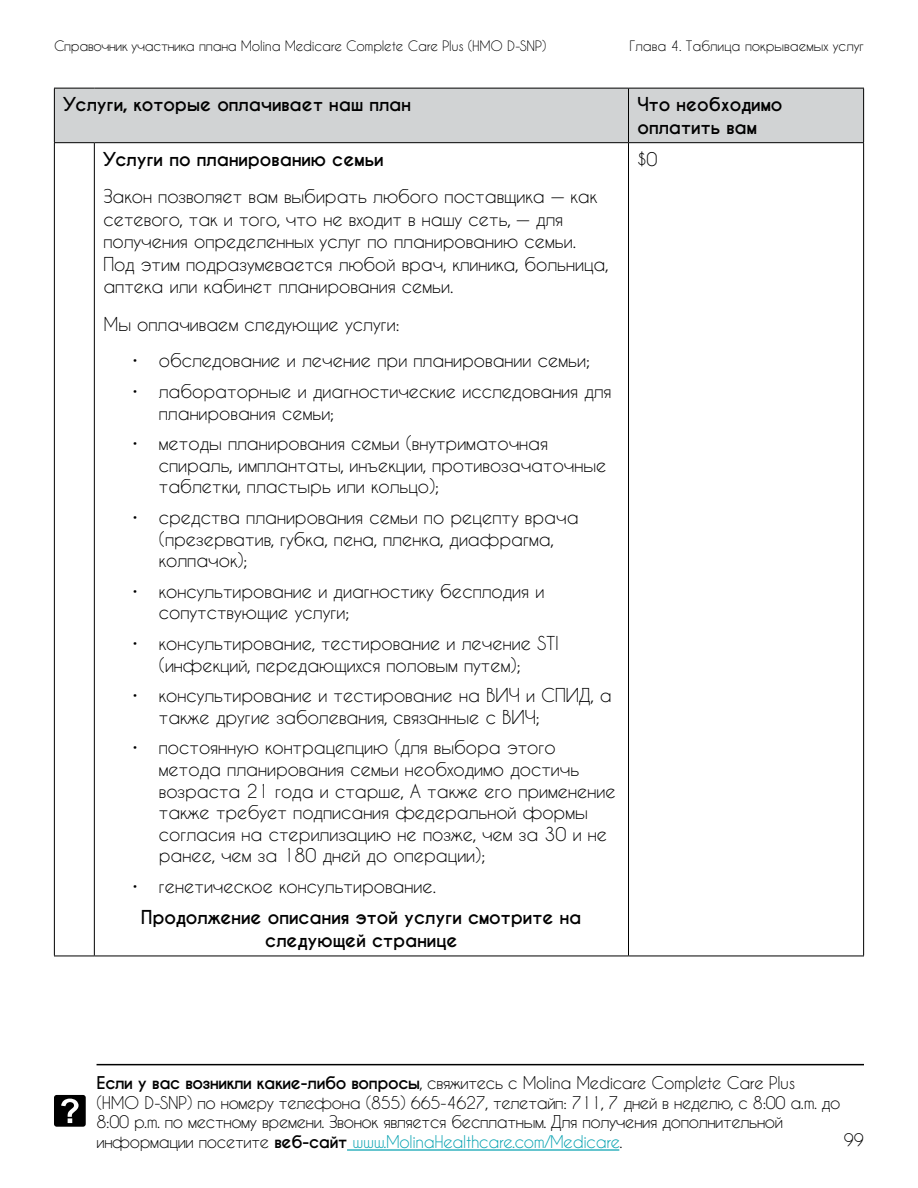
<style>
.page{position:relative;width:918px;height:1188px;background:#fff}
.page>*{position:absolute;margin:0;border:0;box-sizing:border-box;transform-origin:0 0}
.t1{font:18px/21.6px "Caviar Dreams";color:#000}
.t2{font:700 18px/22.5px "Caviar Dreams";color:#000}
.t3{font:16.5px/19.8px "Caviar Dreams";letter-spacing:-.02em;color:#000}
.t4{font:13.5px "Caviar Dreams";letter-spacing:-.02em;color:#000}
.t5{font:13.5px "Caviar Dreams";color:#000}
.s1{font-weight:700}
.s2{color:#00a0af}
</style>
<div class="page">
<hr style="left:347px;top:1149px;width:272px;height:2px;background:#00a0af">
<div style="left:54px;top:1095px;width:32px;height:32px;background:#000;border-radius:3px"></div>
<svg style="left:61px;top:1099px;width:18px;height:24px"></svg>
<hr style="left:97px;top:1064px;width:767px;height:1px;background:#000">
<div style="left:55px;top:89px;width:808px;height:53px;background:#d1d3d4"></div>
<hr style="left:54px;top:143px;width:1px;height:813px;background:#000">
<hr style="left:863px;top:143px;width:1px;height:813px;background:#000">
<hr style="left:54px;top:88px;width:40px;height:1px;background:#000">
<hr style="left:54px;top:88px;width:1px;height:54px;background:#000">
<hr style="left:94px;top:88px;width:535px;height:1px;background:#000">
<hr style="left:628px;top:88px;width:236px;height:1px;background:#000">
<hr style="left:628px;top:88px;width:1px;height:54px;background:#000">
<hr style="left:863px;top:88px;width:1px;height:54px;background:#000">
<hr style="left:54px;top:142px;width:40px;height:1px;background:#000">
<hr style="left:94px;top:142px;width:535px;height:1px;background:#000">
<hr style="left:628px;top:142px;width:236px;height:1px;background:#000">
<hr style="left:94px;top:143px;width:1px;height:813px;background:#000">
<hr style="left:628px;top:143px;width:1px;height:813px;background:#000">
<hr style="left:54px;top:956px;width:40px;height:1px;background:#000">
<hr style="left:94px;top:956px;width:535px;height:1px;background:#000">
<hr style="left:628px;top:956px;width:236px;height:1px;background:#000">
<p class="t4" style="left:54px;top:38px;width:494px">Справочник участника плана Molina Medicare Complete Care Plus (HMO D-SNP)</p>
<p class="t5" style="left:630px;top:38px;width:236px">Глава 4. Таблица покрываемых услуг</p>
<p class="t2" style="left:63px;top:94px;width:349px">Услуги, которые оплачивает наш план</p>
<p class="t2" style="left:638px;top:94px;width:146px">Что необходимо оплатить вам</p>
<p class="t2" style="left:103px;top:148px;width:282px">Услуги по планированию семьи</p>
<p class="t1" style="left:103px;top:185px;width:507px;line-height:22.5px">Закон позволяет вам выбирать любого поставщика — как сетевого, так и того, что не входит в нашу сеть, — для получения определенных услуг по планированию семьи.<br>Под этим подразумевается любой врач, клиника, больница, аптека или кабинет планирования семьи.</p>
<p class="t1" style="left:103px;top:313px;width:298px">Мы оплачиваем следующие услуги:</p>
<p class="t1" style="left:132px;top:349px;width:460px">• обследование и лечение при планировании семьи;</p>
<p class="t1" style="left:159px;top:380px;width:454px;text-indent:-27px">• лабораторные и диагностические исследования для планирования семьи;</p>
<p class="t1" style="left:159px;top:432px;width:449px;text-indent:-27px">• методы планирования семьи (внутриматочная спираль, имплантаты, инъекции, противозачаточные таблетки, пластырь или кольцо);</p>
<p class="t1" style="left:159px;top:506px;width:421px;text-indent:-27px">• средства планирования семьи по рецепту врача (презерватив, губка, пена, пленка, диафрагма, колпачок);</p>
<p class="t1" style="left:159px;top:580px;width:387px;text-indent:-27px">• консультирование и диагностику бесплодия и сопутствующие услуги;</p>
<p class="t1" style="left:159px;top:632px;width:402px;text-indent:-27px">• консультирование, тестирование и лечение STI (инфекций, передающихся половым путем);</p>
<p class="t1" style="left:159px;top:684px;width:454px;text-indent:-27px">• консультирование и тестирование на ВИЧ и СПИД, а также другие заболевания, связанные с ВИЧ;</p>
<p class="t1" style="left:159px;top:736px;width:458px;text-indent:-27px">• постоянную контрацепцию (для выбора этого метода планирования семьи необходимо достичь возраста 21 года и старше, А также его применение также требует подписания федеральной формы согласия на стерилизацию не позже, чем за 30 и не ранее, чем за 180 дней до операции);</p>
<p class="t1" style="left:132px;top:875px;width:306px">• генетическое консультирование.</p>
<p class="t2" style="left:141px;top:907px;width:442px;text-align:center">Продолжение описания этой услуги смотрите на следующей странице</p>
<p class="t1" style="left:637px;top:148px;width:21px">$0</p>
<p class="t3" style="left:97px;top:1072px;width:745px"><span class="s1">Если у вас возникли какие-либо вопросы</span>, свяжитесь с Molina Medicare Complete Care Plus (HMO D-SNP) по номеру телефона (855) 665-4627, телетайп: 711, 7 дней в неделю, с 8:00 a.m. до 8:00 p.m. по местному времени. Звонок является бесплатным. Для получения дополнительной информации посетите <span class="s1">веб-сайт</span> <span class="s2">www.MolinaHealthcare.com/Medicare</span>.</p>
<p class="t3" style="left:844px;top:1129px;width:22px">99</p>
</div>
